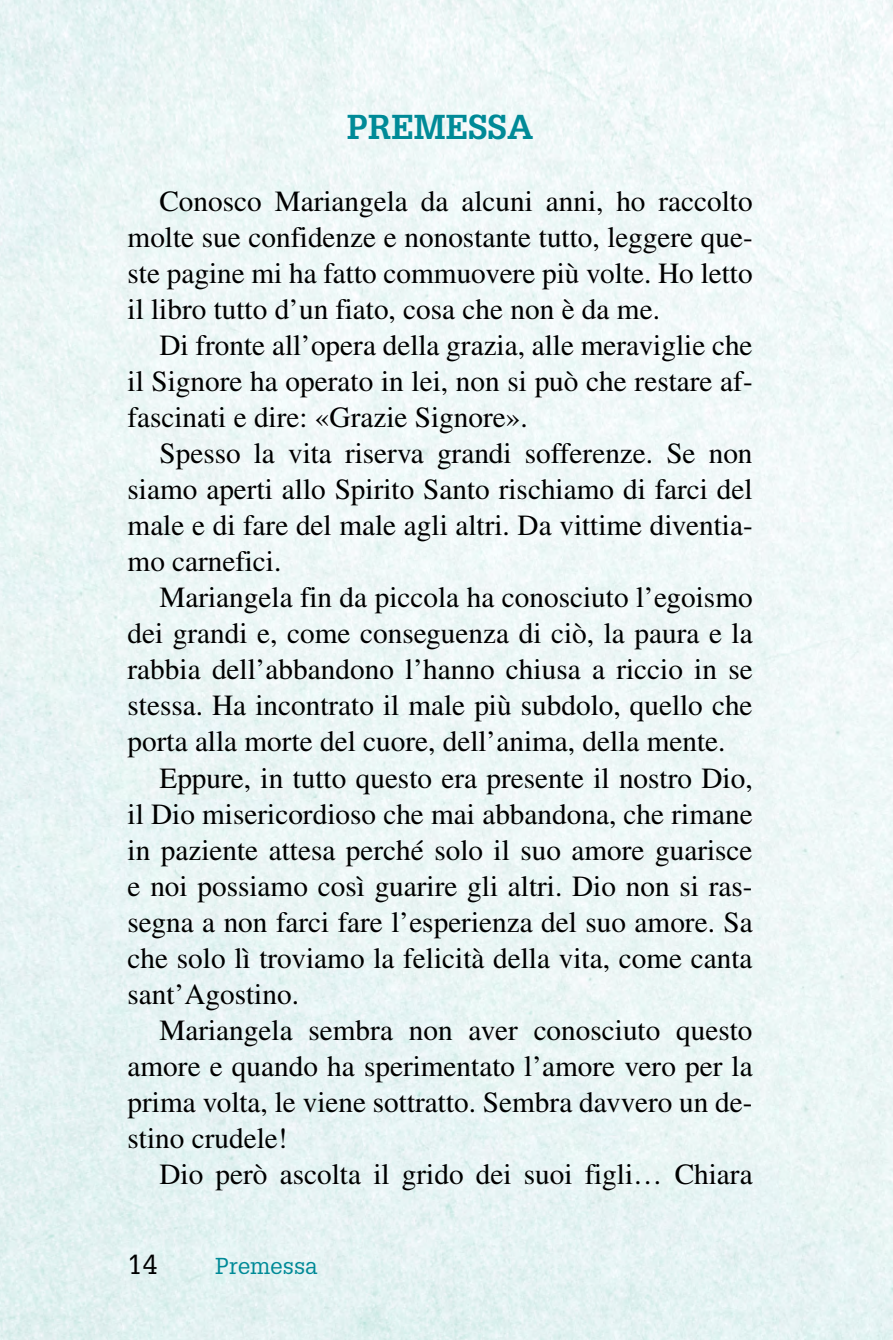
<style>
.page{position:relative;width:893px;height:1340px;background:#fff}
.page>*{position:absolute;margin:0;border:0;box-sizing:border-box;transform-origin:0 0}
.t1{font:700 33.75px "Glypha LT Std";color:#008a97}
.t2{font:29.25px/36px "Times LT Std";color:#000;text-align:justify}
.t3{font:27px "Glypha LT Std";color:#000}
.t4{font:22.5px "Glypha LT Std";color:#008a97}
</style>
<div class="page">
<p class="t1" style="left:347px;top:106px;width:188px">PREMESSA</p>
<p class="t2" style="left:128px;top:183px;width:627px;text-indent:32px">Conosco Mariangela da alcuni anni, ho raccolto molte sue confidenze e nonostante tutto, leggere que&shy;ste pagine mi ha fatto commuovere più volte. Ho letto il libro tutto d’un fiato, cosa che non è da me.</p>
<p class="t2" style="left:128px;top:327px;width:627px;text-indent:32px">Di fronte all’opera della grazia, alle meraviglie che il Signore ha operato in lei, non si può che restare af&shy;fascinati e dire: «Grazie Signore».</p>
<p class="t2" style="left:128px;top:435px;width:627px;text-indent:32px">Spesso la vita riserva grandi sofferenze. Se non siamo aperti allo Spirito Santo rischiamo di farci del male e di fare del male agli altri. Da vittime diventia&shy;mo carnefici.</p>
<p class="t2" style="left:159px;top:579px;width:595px">Mariangela fin da piccola ha conosciuto l’egoismo</p>
<p class="t2" style="left:128px;top:615px;width:627px">dei grandi e, come conseguenza di ciò, la paura e la</p>
<p class="t2" style="left:128px;top:651px;width:627px">rabbia dell’abbandono l’hanno chiusa a riccio in se</p>
<p class="t2" style="left:128px;top:687px;width:626px">stessa. Ha incontrato il male più subdolo, quello che</p>
<p class="t2" style="left:128px;top:723px;width:599px">porta alla morte del cuore, dell’anima, della mente.</p>
<p class="t2" style="left:159px;top:759px;width:595px">Eppure, in tutto questo era presente il nostro Dio,</p>
<p class="t2" style="left:128px;top:795px;width:627px">il Dio misericordioso che mai abbandona, che rimane</p>
<p class="t2" style="left:128px;top:831px;width:626px">in paziente attesa perché solo il suo amore guarisce</p>
<p class="t2" style="left:128px;top:867px;width:626px">e noi possiamo così guarire gli altri. Dio non si ras-</p>
<p class="t2" style="left:128px;top:903px;width:627px">segna a non farci fare l’esperienza del suo amore. Sa</p>
<p class="t2" style="left:128px;top:939px;width:626px">che solo lì troviamo la felicità della vita, come canta</p>
<p class="t2" style="left:128px;top:975px;width:173px">sant’Agostino.</p>
<p class="t2" style="left:159px;top:1011px;width:595px">Mariangela sembra non aver conosciuto questo</p>
<p class="t2" style="left:128px;top:1047px;width:627px">amore e quando ha sperimentato l’amore vero per la</p>
<p class="t2" style="left:128px;top:1083px;width:627px">prima volta, le viene sottratto. Sembra davvero un de-</p>
<p class="t2" style="left:128px;top:1119px;width:162px">stino crudele!</p>
<p class="t2" style="left:159px;top:1155px;width:595px">Dio però ascolta il grido dei suoi figli… Chiara</p>
<p class="t3" style="left:128px;top:1247px;width:32px">14</p>
<p class="t4" style="left:215px;top:1251px;width:104px">Premessa</p>
</div>
